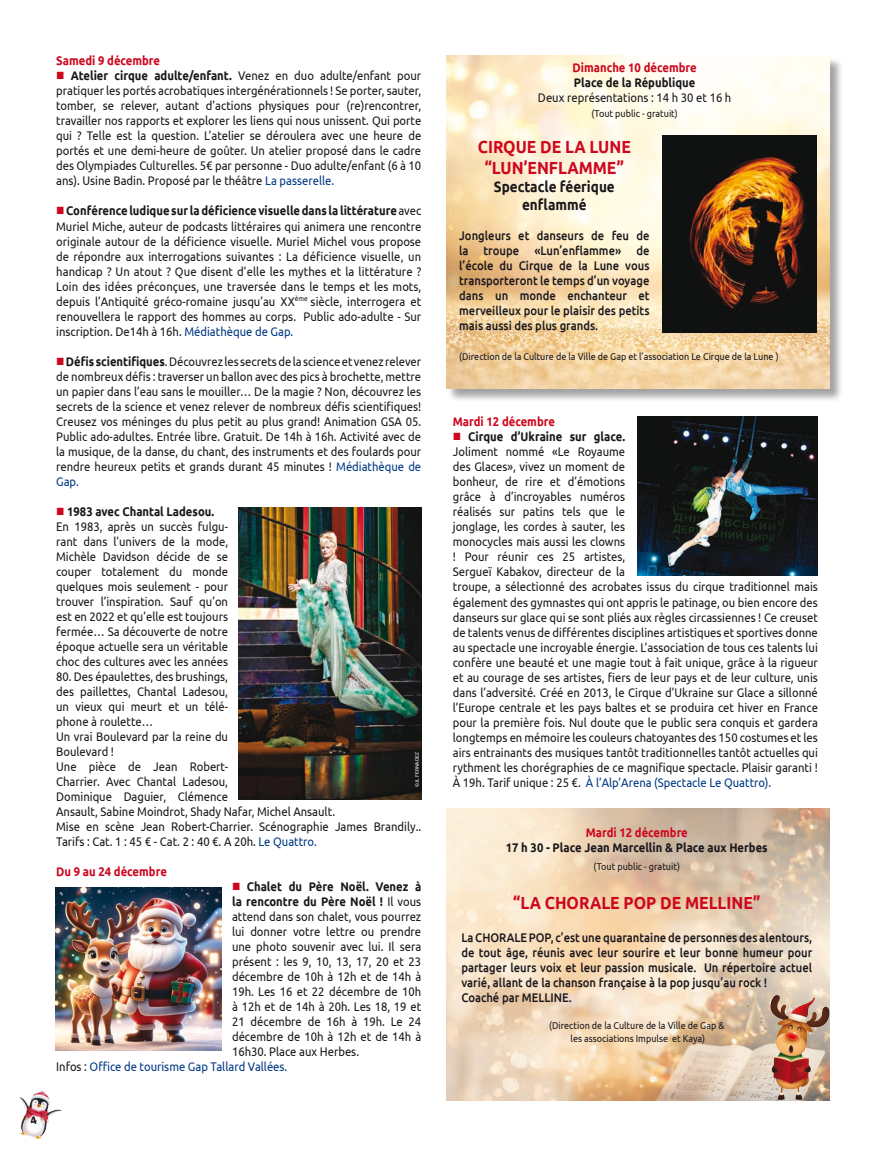
<style>
.page{position:relative;width:872px;height:1156px;background:#fff}
.page>*{position:absolute;margin:0;border:0;box-sizing:border-box;transform-origin:0 0}
.t1{font:700 17.5px "Ubuntu";color:#cd071e;scale:.9 1}
.t2{font:700 15px "Ubuntu";color:#1a171c;scale:.9 1}
.t3{font:12.5px/15px "Ubuntu";color:#1a171c;text-align:justify;scale:.9 1}
.t4{font:500 12.5px/15px "Ubuntu";color:#1a171c;text-align:justify;scale:.9 1}
.t5{font:700 12.5px "Ubuntu";color:#1a171c;scale:.9 1}
.t6{font:700 12.5px "Ubuntu";color:#cd071e;scale:.9 1}
.t7{font:12.5px "Ubuntu";color:#003883;scale:.9 1}
.t8{font:10px "Ubuntu";color:#1a171c;scale:.9 1}
.t9{font:5px "Ubuntu";color:#fff}
.s1{color:#cd071e}
.s2{font-weight:700}
.s3{color:#003883}
.s4{color:#1a171c}
</style>
<div class="page">
<div style="left:447px;top:56px;width:396px;height:346px;background:#1a171c;opacity:.5"></div>
<img style="left:446px;top:56px;width:383px;height:332px">
<img style="left:19px;top:1090px;width:43px;height:49px">
<img style="left:239px;top:507px;width:182px;height:292px">
<img style="left:56px;top:887px;width:165px;height:163px">
<img style="left:662px;top:135px;width:154px;height:197px">
<img style="left:446px;top:808px;width:383px;height:291px">
<img style="left:729px;top:982px;width:101px;height:119px">
<img style="left:637px;top:416px;width:181px;height:159px">
<svg style="left:30px;top:1115px;width:7px;height:9px"></svg>
<p class="t6" style="left:56px;top:53px;width:117px">Samedi 9 décembre</p>
<p class="t3" style="left:56px;top:68px;width:407px"><span class="s1">■</span> <span class="s2">Atelier cirque adulte/enfant.</span> Venez en duo adulte/enfant pour pratiquer les portés acrobatiques intergénérationnels ! Se porter, sauter, tomber, se relever, autant d’actions physiques pour (re)rencontrer, travailler nos rapports et explorer les liens qui nous unissent. Qui porte qui ? Telle est la question. L’atelier se déroulera avec une heure de portés et une demi-heure de goûter. Un atelier proposé dans le cadre des Olympiades Culturelles. 5€ par personne - Duo adulte/enfant (6 à 10 ans). Usine Badin. Proposé par le théâtre <span class="s3">La passerelle.</span></p>
<p class="t3" style="left:56px;top:203px;width:407px"><span class="s1">■</span><span class="s2">Conférence ludique sur la déficience visuelle dans la littérature</span> avec Muriel Miche, auteur de podcasts littéraires qui animera une rencontre originale autour de la déficience visuelle. Muriel Michel vous propose de répondre aux interrogations suivantes : La déficience visuelle, un handicap ? Un atout ? Que disent d’elle les mythes et la littérature ?<br>Loin des idées préconçues, une traversée dans le temps et les mots, depuis l’Antiquité gréco-romaine jusqu’au XX<sup>ème</sup> siècle, interrogera et renouvellera le rapport des hommes au corps. Public ado-adulte - Sur inscription. De14h à 16h. <span class="s3">Médiathèque de Gap.</span></p>
<p class="t3" style="left:56px;top:353px;width:407px"><span class="s1">■</span><span class="s2">Défis scientifiques</span>. Découvrez les secrets de la science et venez relever de nombreux défis : traverser un ballon avec des pics à brochette, mettre un papier dans l’eau sans le mouiller… De la magie ? Non, découvrez les secrets de la science et venez relever de nombreux défis scientifiques!<br>Creusez vos méninges du plus petit au plus grand! Animation GSA 05.<br>Public ado-adultes. Entrée libre. Gratuit. De 14h à 16h. Activité avec de la musique, de la danse, du chant, des instruments et des foulards pour rendre heureux petits et grands durant 45 minutes ! <span class="s3">Médiathèque de Gap.</span></p>
<p class="t5" style="left:56px;top:503px;width:177px"><span class="s1">■</span> 1983 avec Chantal Ladesou.</p>
<p class="t3" style="left:56px;top:518px;width:192px">En 1983, après un succès fulgu&shy;rant dans l’univers de la mode, Michèle Davidson décide de se couper totalement du monde quelques mois seulement - pour trouver l’inspiration. Sauf qu’on est en 2022 et qu’elle est toujours fermée… Sa découverte de notre époque actuelle sera un véritable choc des cultures avec les années</p>
<p class="t3" style="left:56px;top:668px;width:192px">80. Des épaulettes, des brushings, des paillettes, Chantal Ladesou, un vieux qui meurt et un télé&shy;phone à roulette…</p>
<p class="t3" style="left:56px;top:728px;width:192px">Un vrai Boulevard par la reine du<br>Boulevard !</p>
<p class="t3" style="left:56px;top:758px;width:311px;text-align:left">Une pièce de Jean Robert-<br>Charrier. Avec Chantal Ladesou,<br>Dominique Daguier, Clémence<br>Ansault, Sabine Moindrot, Shady Nafar, Michel Ansault.</p>
<p class="t3" style="left:56px;top:818px;width:407px">Mise en scène Jean Robert-Charrier. Scénographie James Brandily..<br>Tarifs : Cat. 1 : 45 € - Cat. 2 : 40 €. A 20h. <span class="s3">Le Quattro.</span></p>
<p class="t6" style="left:56px;top:863px;width:125px">Du 9 au 24 décembre</p>
<p class="t3" style="left:232px;top:878px;width:212px"><span class="s1">■</span> <span class="s2">Chalet du Père Noël. Venez à la rencontre du Père Noël !</span> Il vous attend dans son chalet, vous pourrez lui donner votre lettre ou prendre une photo souvenir avec lui. Il sera présent : les 9, 10, 13, 17, 20 et 23 décembre de 10h à 12h et de 14h à 19h. Les 16 et 22 décembre de 10h à 12h et de 14h à 20h. Les 18, 19 et 21 décembre de 16h à 19h. Le 24 décembre de 10h à 12h et de 14h à 16h30. Place aux Herbes.</p>
<p class="t7" style="left:56px;top:1058px;width:258px"><span class="s4">Infos :</span> Office de tourisme Gap Tallard Vallées.</p>
<p class="t9" style="left:414px;top:787px;width:37px;rotate:-90deg">©JL FERNADEZ</p>
<p class="t6" style="left:572px;top:60px;width:139px">Dimanche 10 décembre</p>
<p class="t5" style="left:574px;top:75px;width:136px">Place de la République</p>
<p class="t3" style="left:538px;top:89px;width:216px">Deux représentations : 14 h 30 et 16 h</p>
<p class="t8" style="left:591px;top:107px;width:97px">(Tout public - gratuit)</p>
<p class="t1" style="left:478px;top:136px;width:172px">CIRQUE DE LA LUNE</p>
<p class="t1" style="left:485px;top:157px;width:156px">“LUN’ENFLAMME”</p>
<p class="t2" style="left:494px;top:177px;width:136px">Spectacle féerique</p>
<p class="t2" style="left:522px;top:195px;width:73px">enflammé</p>
<p class="t4" style="left:459px;top:227px;width:213px">Jongleurs et danseurs de feu de la troupe «Lun’enflamme» de l’école du Cirque de la Lune vous transporteront le temps d’un voyage dans un monde enchanteur et merveilleux pour le plaisir des petits mais aussi des plus grands.</p>
<p class="t8" style="left:459px;top:350px;width:356px">(Direction de la Culture de la Ville de Gap et l’association Le Cirque de la Lune )</p>
<p class="t6" style="left:453px;top:414px;width:115px">Mardi 12 décembre</p>
<p class="t3" style="left:453px;top:429px;width:407px;text-align:left"><span class="s1">■</span> <span class="s2">Cirque d’Ukraine sur glace.<br></span>Joliment nommé «Le Royaume<br>des Glaces», vivez un moment de<br>bonheur, de rire et d’émotions<br>grâce à d’incroyables numéros<br>réalisés sur patins tels que le<br>jonglage, les cordes à sauter, les<br>monocycles mais aussi les clowns<br>! Pour réunir ces 25 artistes,<br>Sergueï Kabakov, directeur de la<br>troupe, a sélectionné des acrobates issus du cirque traditionnel mais également des gymnastes qui ont appris le patinage, ou bien encore des danseurs sur glace qui se sont pliés aux règles circassiennes ! Ce creuset de talents venus de différentes disciplines artistiques et sportives donne au spectacle une incroyable énergie. L’association de tous ces talents lui confère une beauté et une magie tout à fait unique, grâce à la rigueur et au courage de ses artistes, fiers de leur pays et de leur culture, unis dans l’adversité. Créé en 2013, le Cirque d’Ukraine sur Glace a sillonné l’Europe centrale et les pays baltes et se produira cet hiver en France pour la première fois. Nul doute que le public sera conquis et gardera longtemps en mémoire les couleurs chatoyantes des 150 costumes et les airs entrainants des musiques tantôt traditionnelles tantôt actuelles qui rythment les chorégraphies de ce magnifique spectacle. Plaisir garanti !<br>À 19h. Tarif unique : 25 €. <span class="s3">À l’Alp’Arena (Spectacle Le Quattro).</span></p>
<p class="t6" style="left:585px;top:825px;width:115px">Mardi 12 décembre</p>
<p class="t5" style="left:506px;top:840px;width:292px">17 h 30 - Place Jean Marcellin &amp; Place aux Herbes</p>
<p class="t8" style="left:593px;top:860px;width:97px">(Tout public - gratuit)</p>
<p class="t1" style="left:513px;top:892px;width:276px">“LA CHORALE POP DE MELLINE”</p>
<p class="t4" style="left:461px;top:929px;width:391px">La CHORALE POP, c’est une quarantaine de personnes des alentours, de tout âge, réunis avec leur sourire et leur bonne humeur pour partager leurs voix et leur passion musicale. Un répertoire actuel varié, allant de la chanson française à la pop jusqu’au rock !</p>
<p class="t4" style="left:461px;top:989px;width:124px">Coaché par MELLINE.</p>
<p class="t8" style="left:549px;top:1019px;width:196px">(Direction de la Culture de la Ville de Gap &amp;</p>
<p class="t8" style="left:570px;top:1031px;width:151px">les associations Impulse et Kaya)</p>
</div>
